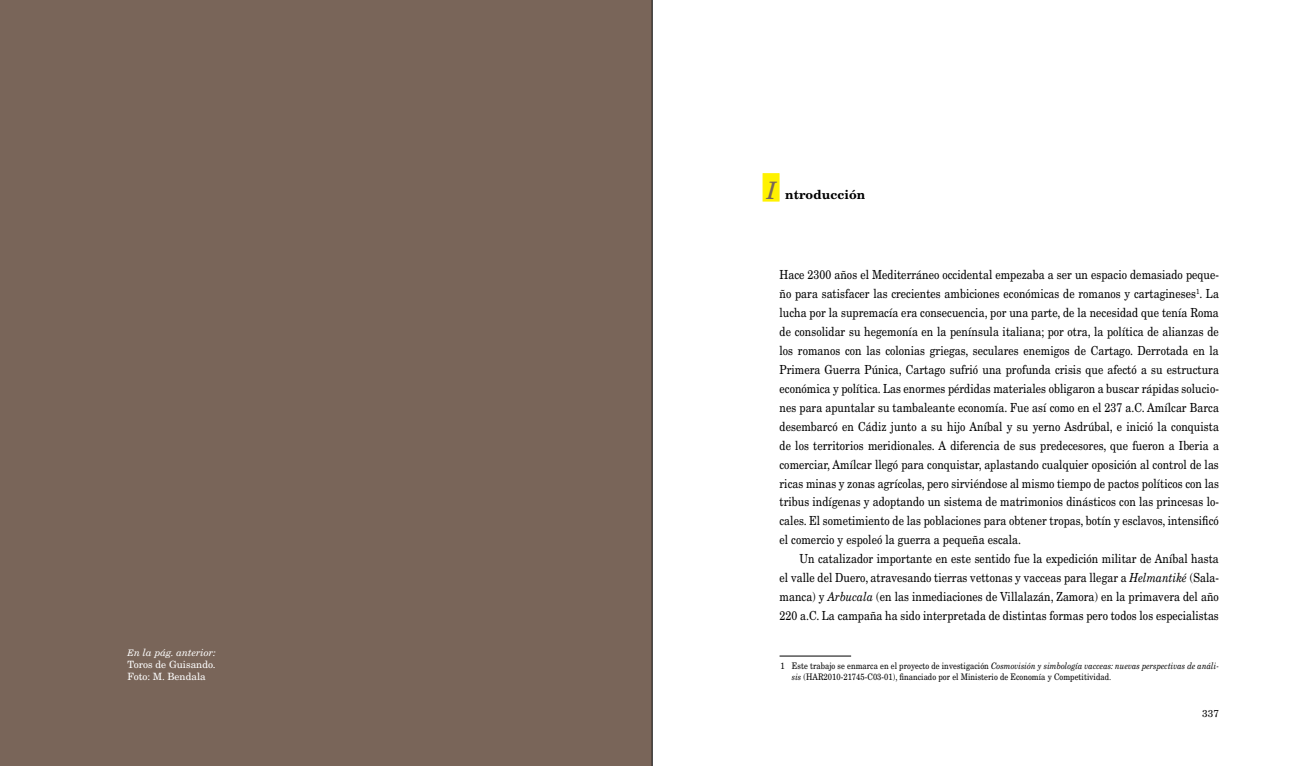
<style>
.page{position:relative;width:1304px;height:766px;background:#fff}
.page>*{position:absolute;margin:0;border:0;box-sizing:border-box;transform-origin:0 0}
.t1{font:italic 24px "New Century Schlbk LT Std";color:#796559}
.t2{font:12.5px/18.9px "New Century Schlbk LT Std";letter-spacing:.005em;color:#000;text-align:justify;scale:.85 1}
.t3{font:700 12.5px "New Century Schlbk LT Std";letter-spacing:.005em;color:#000}
.t4{font:10px/12px "New Century Schlbk LT Std";color:#fff;text-align:justify}
.t5{font:10px "New Century Schlbk LT Std";color:#000}
.t6{font:9px/11px "New Century Schlbk LT Std";letter-spacing:.005em;color:#000;scale:.85 1}
.s1{font-style:italic;font-size:9px}
.s2{font-style:italic}
</style>
<div class="page">
<div style="left:763px;top:173px;width:17px;height:28px;background:#fff200;border:1px solid #fff200"></div>
<div style="left:0;top:0;width:653px;height:765px;background:#796559"></div>
<hr style="left:780px;top:655px;width:71px;height:1px;background:#000">
<p class="t4" style="left:128px;top:646px;width:90px"><span class="s1">E</span><span class="s2">n la pág. anterior:<br></span>Toros de Guisando.<br>Foto: M. Bendala</p>
<h1 class="t1" style="left:767px;top:176px;width:11px">I</h1>
<p class="t3" style="left:785px;top:186px;width:82px">ntroducción</p>
<p class="t2" style="left:780px;top:265px;width:518px">Hace 2300 años el Mediterráneo occidental empezaba a ser un espacio demasiado peque&shy;ño para satisfacer las crecientes ambiciones económicas de romanos y cartagineses<sup>1</sup>. La lucha por la supremacía era consecuencia, por una parte, de la necesidad que tenía Roma de consolidar su hegemonía en la península italiana; por otra, la política de alianzas de los romanos con las colonias griegas, seculares enemigos de Cartago. Derrotada en la Primera Guerra Púnica, Cartago sufrió una profunda crisis que afectó a su estructura económica y política. Las enormes pérdidas materiales obligaron a buscar rápidas solucio&shy;nes para apuntalar su tambaleante economía. Fue así como en el 237 a.C. Amílcar Barca desembarcó en Cádiz junto a su hijo Aníbal y su yerno Asdrúbal, e inició la conquista de los territorios meridionales. A diferencia de sus predecesores, que fueron a Iberia a comerciar, Amílcar llegó para conquistar, aplastando cualquier oposición al control de las ricas minas y zonas agrícolas, pero sirviéndose al mismo tiempo de pactos políticos con las tribus indígenas y adoptando un sistema de matrimonios dinásticos con las princesas lo&shy;cales. El sometimiento de las poblaciones para obtener tropas, botín y esclavos, intensificó el comercio y espoleó la guerra a pequeña escala.</p>
<p class="t2" style="left:780px;top:549px;width:518px;text-indent:20px">Un catalizador importante en este sentido fue la expedición militar de Aníbal hasta el valle del Duero, atravesando tierras vettonas y vacceas para llegar a <span class="s2">Helmantiké</span> (Sala&shy;manca) y <span class="s2">Arbucala</span> (en las inmediaciones de Villalazán, Zamora) en la primavera del año 220 a.C. La campaña ha sido interpretada de distintas formas pero todos los especialistas</p>
<p class="t6" style="left:792px;top:660px;width:504px;text-indent:-11px">1 Este trabajo se enmarca en el proyecto de investigación <span class="s2">Cosmovisión y simbología vacceas: nuevas perspectivas de análi&shy;sis</span> (HAR2010-21745-C03-01), financiado por el Ministerio de Economía y Competitividad.</p>
<p class="t5" style="left:1202px;top:706px;width:18px">337</p>
</div>
